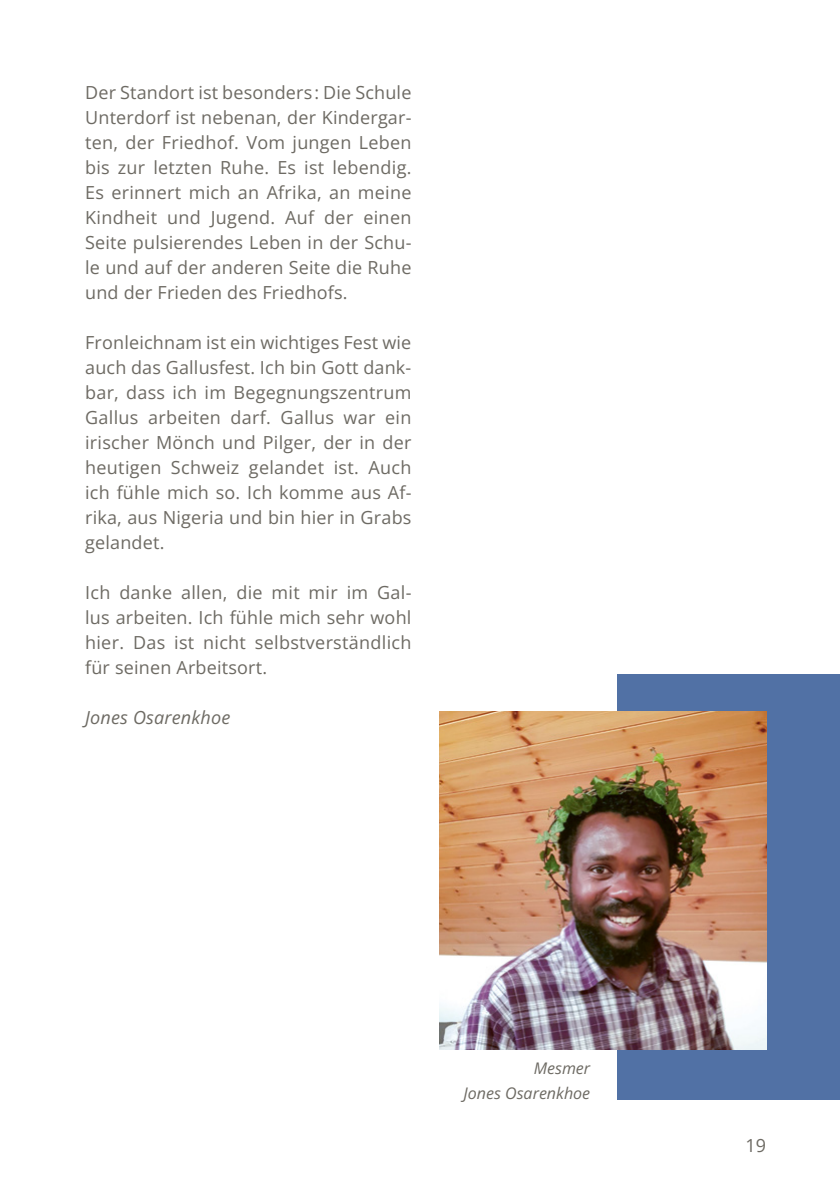
<style>
.page{position:relative;width:840px;height:1191px;background:#fff}
.page>*{position:absolute;margin:0;border:0;box-sizing:border-box;transform-origin:0 0}
.t1{font:18px/25px "Open Sans";letter-spacing:.01em;color:#6d6a63;text-align:justify}
.t2{font:italic 18px "Open Sans";letter-spacing:.01em;color:#6d6a63}
.t3{font:italic 16px/25px "Open Sans";color:#6d6a63;text-align:right}
</style>
<div class="page">
<div style="left:617px;top:674px;width:222px;height:425px;background:#5171a5"></div>
<img style="left:439px;top:711px;width:326px;height:338px">
<p class="t1" style="left:85px;top:79px;width:328px">Der Standort ist besonders : Die Schule Unterdorf ist nebenan, der Kindergar&shy;ten, der Friedhof. Vom jungen Leben bis zur letzten Ruhe. Es ist lebendig.<br>Es erinnert mich an Afrika, an meine Kindheit und Jugend. Auf der einen Seite pulsierendes Leben in der Schu&shy;le und auf der anderen Seite die Ruhe und der Frieden des Friedhofs.</p>
<p class="t1" style="left:85px;top:329px;width:328px">Fronleichnam ist ein wichtiges Fest wie auch das Gallusfest. Ich bin Gott dank&shy;bar, dass ich im Begegnungszentrum Gallus arbeiten darf. Gallus war ein irischer Mönch und Pilger, der in der heutigen Schweiz gelandet ist. Auch ich fühle mich so. Ich komme aus Af&shy;rika, aus Nigeria und bin hier in Grabs gelandet.</p>
<p class="t1" style="left:85px;top:579px;width:327px">Ich danke allen, die mit mir im Gal&shy;lus arbeiten. Ich fühle mich sehr wohl hier. Das ist nicht selbstverständlich für seinen Arbeitsort.</p>
<p class="t2" style="left:85px;top:705px;width:147px">Jones Osarenkhoe</p>
<p class="t3" style="left:463px;top:1055px;width:128px">Mesmer<br>Jones Osarenkhoe</p>
<p class="t1" style="left:745px;top:1133px;width:22px">19</p>
</div>
